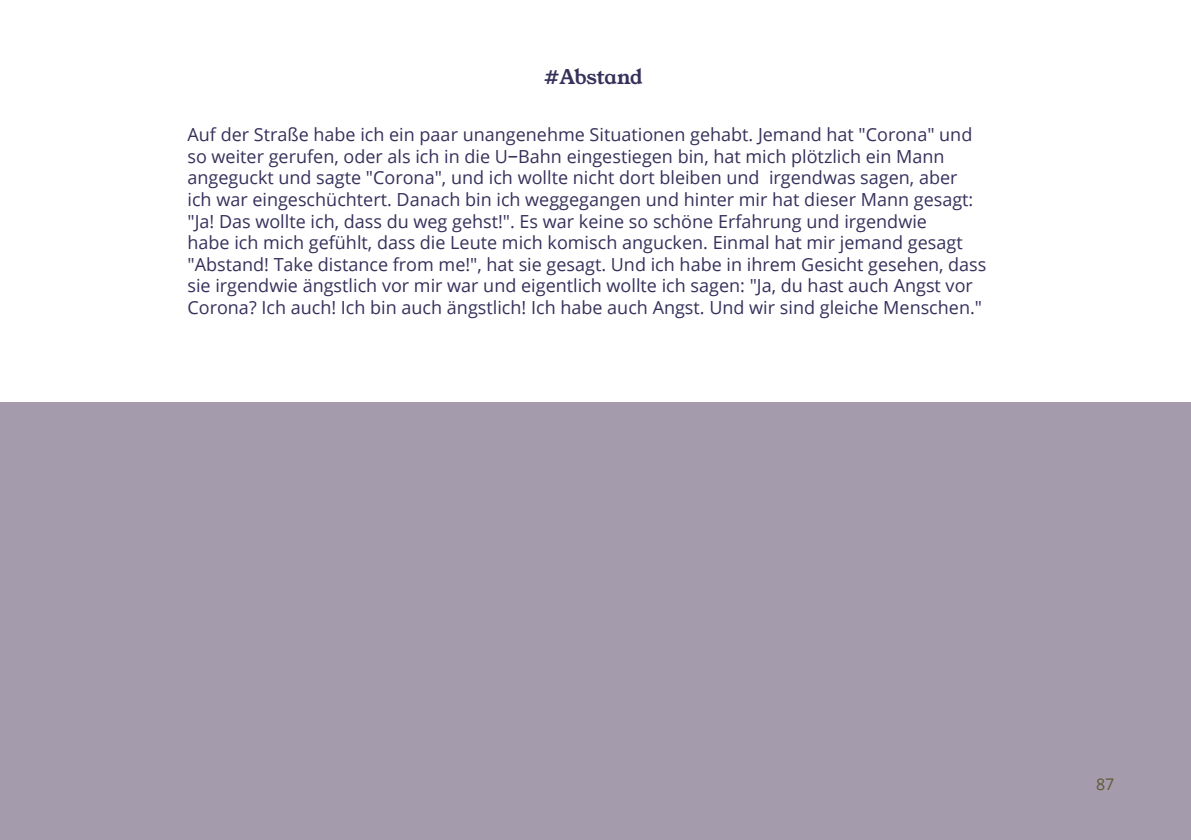
<style>
.page{position:relative;width:1191px;height:840px;background:#fff}
.page>*{position:absolute;margin:0;border:0;box-sizing:border-box;transform-origin:0 0}
.t1{font:20px "Young Serif";letter-spacing:-.025em;color:#35315b}
.t2{font:18px/21.6px "Open Sans";color:#35315b}
.t3{font:16px "Open Sans";color:#5e5a32}
.s1{font-weight:600}
</style>
<div class="page">
<div style="left:0;top:403px;width:1191px;height:436px;background:#a49bad"></div>
<p class="t1" style="left:544px;top:63px;width:100px">#Abstand</p>
<p class="t2" style="left:187px;top:123px;width:800px">Auf der Straße habe ich ein paar unangenehme Situationen gehabt. Jemand hat "Corona" und so weiter gerufen, oder als ich in die U<span class="s1">−</span>Bahn eingestiegen bin, hat mich plötzlich ein Mann angeguckt und sagte "Corona", und ich wollte nicht dort bleiben und irgendwas sagen, aber<br>ich war eingeschüchtert. Danach bin ich weggegangen und hinter mir hat dieser Mann gesagt: "Ja! Das wollte ich, dass du weg gehst!". Es war keine so schöne Erfahrung und irgendwie<br>habe ich mich gefühlt, dass die Leute mich komisch angucken. Einmal hat mir jemand gesagt "Abstand! Take distance from me!", hat sie gesagt. Und ich habe in ihrem Gesicht gesehen, dass sie irgendwie ängstlich vor mir war und eigentlich wollte ich sagen: "Ja, du hast auch Angst vor Corona? Ich auch! Ich bin auch ängstlich! Ich habe auch Angst. Und wir sind gleiche Menschen."</p>
<p class="t3" style="left:1096px;top:772px;width:20px">87</p>
</div>
